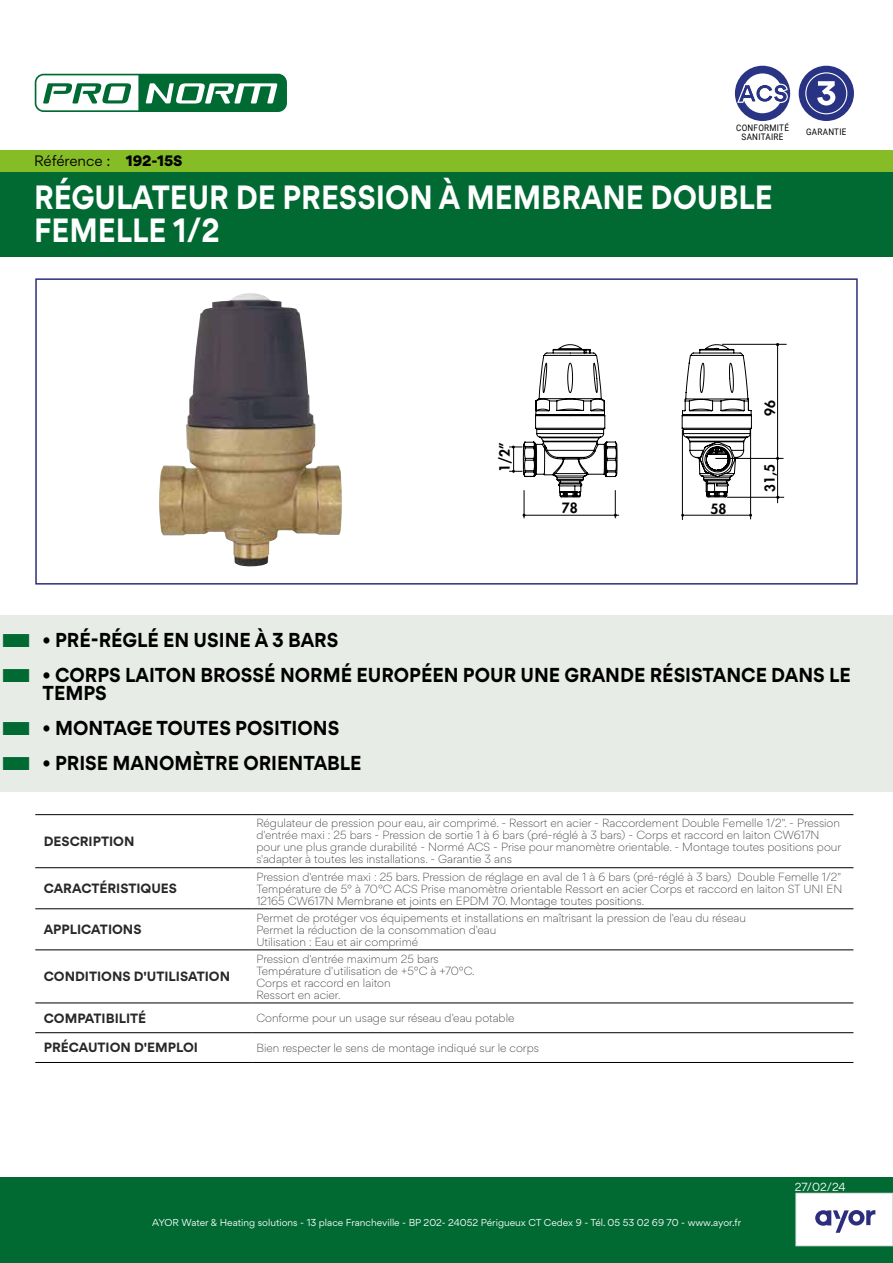
<style>
.page{position:relative;width:893px;height:1263px;background:#fff}
.page>*{position:absolute;margin:0;border:0;box-sizing:border-box;transform-origin:0 0}
.t1{font:700 30px/33px "Gordita";color:#fff;scale:.9 1}
.t2{font:700 18px/18px "Gordita";color:#000;scale:.95 1}
.t3{font:800 13.8px "Futura";color:#000}
.t4{font:13.5px "Gordita";letter-spacing:-.005em;color:#000}
.t5{font:700 12px "Gordita";color:#282827}
.t6{font:300 10.5px/12px "Gordita";color:#282827}
.t7{font:10.5px "Gordita";color:#fff}
.t8{font:9px "Gordita";color:#fff}
.t9{font:9px/9px "Roboto";letter-spacing:.035em;color:#000;text-align:center;scale:.9 1}
.s1{font-weight:900}
</style>
<div class="page">
<svg style="left:509px;top:343px;width:243px;height:175px"></svg>
<hr style="left:682px;top:430px;width:1px;height:90px;background:#000">
<hr style="left:750px;top:429px;width:1px;height:90px;background:#000">
<hr style="left:722px;top:344px;width:65px;height:1px;background:#000">
<hr style="left:727px;top:497px;width:57px;height:1px;background:#000">
<hr style="left:715px;top:458px;width:68px;height:1px;background:#000">
<hr style="left:777px;top:345px;width:1px;height:112px;background:#000">
<hr style="left:777px;top:460px;width:1px;height:43px;background:#000">
<div style="left:0;top:1178px;width:893px;height:85px;background:#006a32"></div>
<div style="left:796px;top:1193px;width:97px;height:53px;background:#fff"></div>
<div style="left:795px;top:1193px;width:98px;height:53px;border:1px solid #dadada"></div>
<img style="left:159px;top:293px;width:183px;height:273px">
<div style="left:0;top:171px;width:893px;height:85px;background:#006a32"></div>
<div style="left:35px;top:278px;width:823px;height:307px;border:2px solid #2d2d7e"></div>
<div style="left:0;top:615px;width:893px;height:53px;background:#e7ede6"></div>
<div style="left:0;top:650px;width:893px;height:71px;background:#e7ede6"></div>
<div style="left:0;top:703px;width:893px;height:53px;background:#e7ede6"></div>
<div style="left:0;top:738px;width:893px;height:53px;background:#e7ede6"></div>
<svg style="left:815px;top:1210px;width:60px;height:23px"></svg>
<div style="left:0;top:150px;width:893px;height:21px;background:#86bc25"></div>
<div style="left:735px;top:66px;width:55px;height:55px;background:#293584;border-radius:50%"></div>
<div style="left:743px;top:73px;width:39px;height:40px;background:#fff;border-radius:50%"></div>
<svg style="left:737px;top:84px;width:51px;height:19px"></svg>
<div style="left:799px;top:66px;width:55px;height:55px;background:#293384;border-radius:50%"></div>
<svg style="left:805px;top:72px;width:42px;height:42px"></svg>
<svg style="left:34px;top:73px;width:253px;height:39px"></svg>
<hr style="left:35px;top:814px;width:217px;height:1px;background:#000">
<hr style="left:252px;top:814px;width:601px;height:1px;background:#000">
<hr style="left:35px;top:867px;width:217px;height:1px;background:#000">
<hr style="left:252px;top:867px;width:601px;height:1px;background:#000">
<hr style="left:35px;top:908px;width:217px;height:1px;background:#000">
<hr style="left:252px;top:908px;width:601px;height:1px;background:#000">
<hr style="left:35px;top:949px;width:217px;height:1px;background:#000">
<hr style="left:252px;top:949px;width:601px;height:1px;background:#000">
<hr style="left:35px;top:1002px;width:217px;height:1px;background:#000">
<hr style="left:252px;top:1002px;width:601px;height:1px;background:#000">
<hr style="left:35px;top:1032px;width:217px;height:1px;background:#000">
<hr style="left:252px;top:1032px;width:601px;height:1px;background:#000">
<hr style="left:35px;top:1062px;width:217px;height:1px;background:#000">
<hr style="left:252px;top:1062px;width:601px;height:1px;background:#000">
<p class="t4" style="left:34px;top:151px;width:150px">Référence : <span class="s1">192-15S</span></p>
<p class="t9" style="left:736px;top:122px;width:60px">CONFORMITÉ<br>SANITAIRE</p>
<p class="t9" style="left:806px;top:127px;width:46px">GARANTIE</p>
<h1 class="t1" style="left:34px;top:181px;width:822px">RÉGULATEUR DE PRESSION À MEMBRANE DOUBLE<br>FEMELLE 1/2</h1>
<h3 class="t3" style="left:496px;top:473px;width:32px;rotate:-91deg">1/2”</h3>
<h3 class="t3" style="left:562px;top:499px;width:17px">78</h3>
<h3 class="t3" style="left:710px;top:499px;width:17px">58</h3>
<h3 class="t3" style="left:761px;top:492px;width:29px;rotate:-91deg">31,5</h3>
<h2 class="t2" style="left:43px;top:630px;width:313px">• PRÉ-RÉGLÉ EN USINE À 3 BARS</h2>
<h2 class="t2" style="left:43px;top:665px;width:852px">• CORPS LAITON BROSSÉ NORMÉ EUROPÉEN POUR UNE GRANDE RÉSISTANCE DANS LE<br>TEMPS</h2>
<h2 class="t2" style="left:43px;top:718px;width:314px">• MONTAGE TOUTES POSITIONS</h2>
<h2 class="t2" style="left:43px;top:753px;width:337px">• PRISE MANOMÈTRE ORIENTABLE</h2>
<p class="t5" style="left:44px;top:832px;width:92px">DESCRIPTION</p>
<p class="t6" style="left:256px;top:817px;width:586px">Régulateur de pression pour eau, air comprimé. - Ressort en acier - Raccordement Double Femelle 1/2". - Pression d'entrée maxi : 25 bars - Pression de sortie 1 à 6 bars (pré-réglé à 3 bars) - Corps et raccord en laiton CW617N pour une plus grande durabilité - Normé ACS - Prise pour manomètre orientable. - Montage toutes positions pour s'adapter à toutes les installations. - Garantie 3 ans</p>
<p class="t5" style="left:44px;top:879px;width:135px">CARACTÉRISTIQUES</p>
<p class="t6" style="left:256px;top:870px;width:587px;text-align:justify">Pression d'entrée maxi : 25 bars. Pression de réglage en aval de 1 à 6 bars (pré-réglé à 3 bars) Double Femelle 1/2" Température de 5° à 70°C ACS Prise manomètre orientable Ressort en acier Corps et raccord en laiton ST UNI EN 12165 CW617N Membrane et joints en EPDM 70. Montage toutes positions.</p>
<p class="t5" style="left:44px;top:920px;width:99px">APPLICATIONS</p>
<p class="t6" style="left:256px;top:911px;width:491px">Permet de protéger vos équipements et installations en maîtrisant la pression de l'eau du réseau<br>Permet la réduction de la consommation d'eau<br>Utilisation : Eau et air comprimé</p>
<p class="t5" style="left:44px;top:967px;width:188px">CONDITIONS D'UTILISATION</p>
<p class="t6" style="left:256px;top:952px;width:220px">Pression d'entrée maximum 25 bars<br>Température d'utilisation de +5°C à +70°C.<br>Corps et raccord en laiton<br>Ressort en acier.</p>
<p class="t5" style="left:44px;top:1008px;width:104px">COMPATIBILITÉ</p>
<p class="t6" style="left:256px;top:1011px;width:260px">Conforme pour un usage sur réseau d'eau potable</p>
<p class="t5" style="left:44px;top:1038px;width:156px">PRÉCAUTION D'EMPLOI</p>
<p class="t6" style="left:256px;top:1041px;width:284px">Bien respecter le sens de montage indiqué sur le corps</p>
<p class="t8" style="left:152px;top:1216px;width:590px">AYOR Water &amp; Heating solutions - 13 place Francheville - BP 202- 24052 Périgueux CT Cedex 9 - Tél. 05 53 02 69 70 - www.ayor.fr</p>
<p class="t7" style="left:795px;top:1179px;width:52px">27/02/24</p>
</div>
